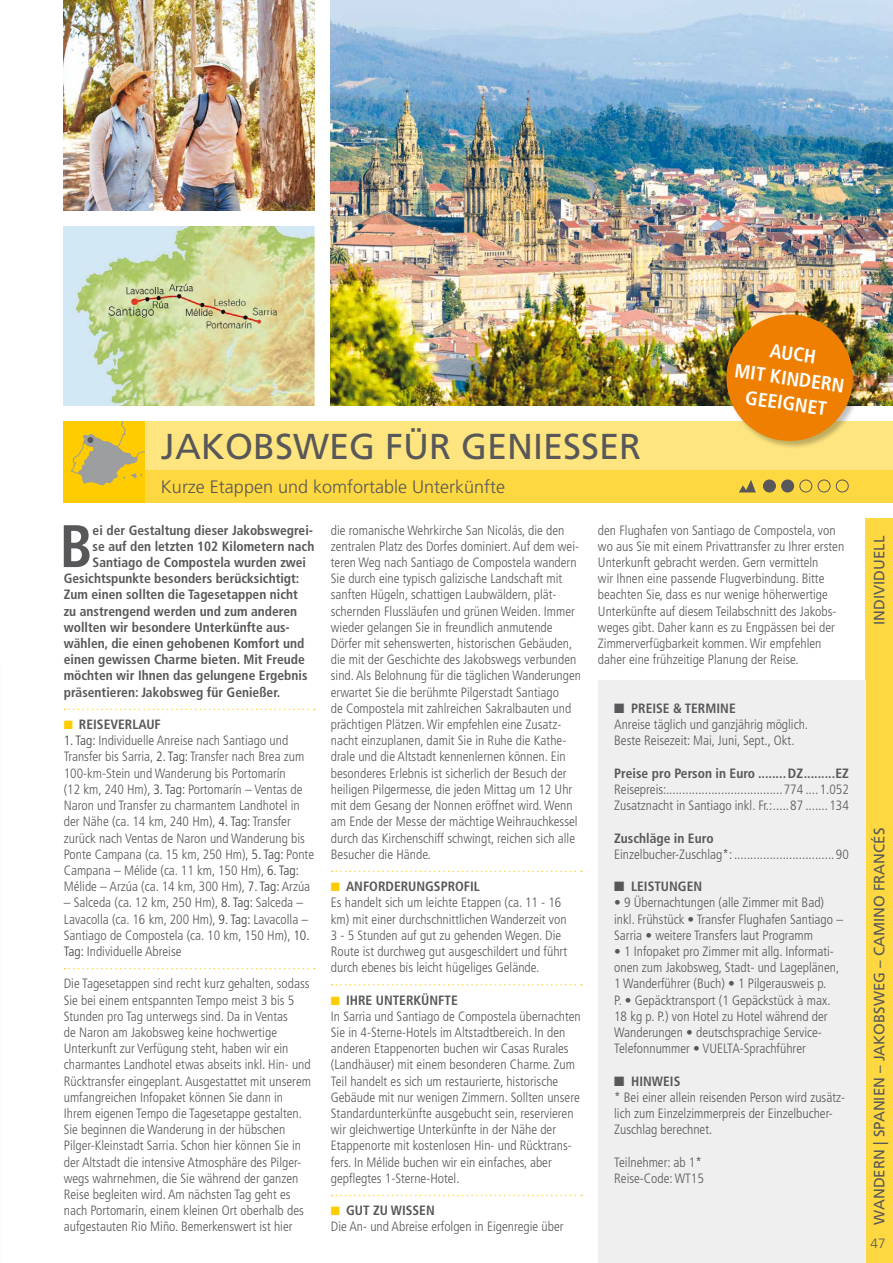
<style>
.page{position:relative;width:893px;height:1263px;background:#fff}
.page>*{position:absolute;margin:0;border:0;box-sizing:border-box;transform-origin:0 0}
.t1{font:700 condensed 59.85px "Frutiger LT Std";color:#58585a}
.t2{font:36px "Frutiger LT Std";color:#58585a}
.t3{font:700 condensed 19.5px/24.8px "Frutiger LT Std";color:#fff;text-align:center}
.t4{font:300 18px "Frutiger LT Std";color:#58585a}
.t5{font:15px "Frutiger LT Std";color:#58585a}
.t6{font:300 condensed 13.5px/16.2px "Frutiger LT Std";color:#58585a}
.t7{font:700 condensed 13.5px "Frutiger LT Std";color:#58585a}
.t8{font:300 13.5px "Frutiger LT Std";color:#58585a}
.s1{color:#fecc00}
.s2{color:#3e3d40}
.s3{font-weight:700}
</style>
<div class="page">
<div style="left:64px;top:421px;width:829px;height:49px;background:#fee580"></div>
<div style="left:64px;top:470px;width:829px;height:32px;background:#fed840"></div>
<div style="left:865px;top:518px;width:28px;height:745px;background:#fed840"></div>
<div style="left:836px;top:480px;width:13px;height:12px;border:1px solid #58585a;border-radius:50%"></div>
<div style="left:763px;top:480px;width:12px;height:12px;background:#58585a;border-radius:50%"></div>
<div style="left:763px;top:480px;width:13px;height:12px;border:1px solid #58585a;border-radius:50%"></div>
<div style="left:782px;top:480px;width:12px;height:12px;background:#58585a;border-radius:50%"></div>
<div style="left:781px;top:480px;width:13px;height:12px;border:1px solid #58585a;border-radius:50%"></div>
<svg style="left:739px;top:480px;width:17px;height:12px"></svg>
<div style="left:818px;top:480px;width:12px;height:12px;border:1px solid #58585a;border-radius:50%"></div>
<div style="left:799px;top:480px;width:13px;height:12px;border:1px solid #58585a;border-radius:50%"></div>
<img style="left:64px;top:0;width:251px;height:211px">
<div style="left:598px;top:680px;width:267px;height:583px;background:#efeff0"></div>
<svg style="left:65px;top:709px;width:250px;height:1px"></svg>
<svg style="left:65px;top:968px;width:250px;height:1px"></svg>
<svg style="left:332px;top:871px;width:250px;height:1px"></svg>
<svg style="left:332px;top:984px;width:250px;height:1px"></svg>
<svg style="left:332px;top:1195px;width:250px;height:1px"></svg>
<img style="left:331px;top:0;width:562px;height:405px">
<img style="left:64px;top:227px;width:251px;height:178px">
<div style="left:64px;top:421px;width:81px;height:81px;background:#fecc00"></div>
<svg style="left:70px;top:421px;width:75px;height:64px"></svg>
<div style="left:726px;top:314px;width:136px;height:136px;background:#000;opacity:.25"></div>
<img style="left:721px;top:309px;width:137px;height:137px">
<h2 class="t2" style="left:161px;top:425px;width:482px">JAKOBSWEG FÜR GENIESSER</h2>
<h3 class="t4" style="left:161px;top:476px;width:346px">Kurze Etappen und komfortable Unterkünfte</h3>
<h3 class="t3" style="left:740px;top:334px;width:112px;rotate:8deg">AUCH<br>MIT KINDERN<br>GEEIGNET</h3>
<h1 class="t1" style="left:59px;top:511px;width:35px">B</h1>
<p class="t7" style="left:93px;top:522px;width:222px">ei der Gestaltung dieser Jakobswegrei-</p>
<p class="t7" style="left:93px;top:538px;width:223px">se auf den letzten 102 Kilometern nach</p>
<p class="t7" style="left:93px;top:554px;width:215px">Santiago de Compostela wurden zwei</p>
<p class="t7" style="left:64px;top:571px;width:237px">Gesichtspunkte besonders berücksichtigt:</p>
<p class="t7" style="left:64px;top:587px;width:236px">Zum einen sollten die Tagesetappen nicht</p>
<p class="t7" style="left:64px;top:603px;width:235px">zu anstrengend werden und zum anderen</p>
<p class="t7" style="left:64px;top:619px;width:227px">wollten wir besondere Unterkünfte aus-</p>
<p class="t7" style="left:64px;top:635px;width:242px">wählen, die einen gehobenen Komfort und</p>
<p class="t7" style="left:64px;top:652px;width:243px">einen gewissen Charme bieten. Mit Freude</p>
<p class="t7" style="left:64px;top:668px;width:245px">möchten wir Ihnen das gelungene Ergebnis</p>
<p class="t7" style="left:64px;top:684px;width:218px">präsentieren: Jakobsweg für Genießer.</p>
<p class="t7" style="left:64px;top:716px;width:99px"><span class="s1">■</span> REISEVERLAUF</p>
<p class="t6" style="left:64px;top:733px;width:252px"><span class="s2">1. Tag:</span> Individuelle Anreise nach Santiago und Transfer bis Sarria, <span class="s2">2. Tag:</span> Transfer nach Brea zum 100-km-Stein und Wanderung bis Portomarín<br>(12 km, 240 Hm), <span class="s2">3. Tag:</span> Portomarín – Ventas de Naron und Transfer zu charmantem Landhotel in der Nähe (ca. 14 km, 240 Hm), <span class="s2">4. Tag:</span> Transfer zurück nach Ventas de Naron und Wanderung bis Ponte Campana (ca. 15 km, 250 Hm), <span class="s2">5. Tag:</span> Ponte Campana – Mélide (ca. 11 km, 150 Hm), <span class="s2">6. Tag:<br></span>Mélide – Arzúa (ca. 14 km, 300 Hm), <span class="s2">7. Tag:</span> Arzúa</p>
<p class="t6" style="left:64px;top:895px;width:247px">– Salceda (ca. 12 km, 250 Hm), <span class="s2">8. Tag:</span> Salceda – Lavacolla (ca. 16 km, 200 Hm), <span class="s2">9. Tag:</span> Lavacolla – Santiago de Compostela (ca. 10 km, 150 Hm), <span class="s2">10.<br>Tag:</span> Individuelle Abreise</p>
<p class="t6" style="left:64px;top:976px;width:249px">Die Tagesetappen sind recht kurz gehalten, sodass Sie bei einem entspannten Tempo meist 3 bis 5<br>Stunden pro Tag unterwegs sind. Da in Ventas<br>de Naron am Jakobsweg keine hochwertige Unterkunft zur Verfügung steht, haben wir ein charmantes Landhotel etwas abseits inkl. Hin- und Rücktransfer eingeplant. Ausgestattet mit unserem umfangreichen Infopaket können Sie dann in Ihrem eigenen Tempo die Tagesetappe gestalten.<br>Sie beginnen die Wanderung in der hübschen Pilger-Kleinstadt Sarria. Schon hier können Sie in der Altstadt die intensive Atmosphäre des Pilger&shy;wegs wahrnehmen, die Sie während der ganzen Reise begleiten wird. Am nächsten Tag geht es nach Portomarín, einem kleinen Ort oberhalb des aufgestauten Rio Miño. Bemerkenswert ist hier</p>
<p class="t6" style="left:331px;top:522px;width:252px">die romanische Wehrkirche San Nicolás, die den zentralen Platz des Dorfes dominiert. Auf dem wei&shy;teren Weg nach Santiago de Compostela wandern Sie durch eine typisch galizische Landschaft mit sanften Hügeln, schattigen Laubwäldern, plät&shy;schernden Flussläufen und grünen Weiden. Immer wieder gelangen Sie in freundlich anmutende Dörfer mit sehenswerten, historischen Gebäuden, die mit der Geschichte des Jakobswegs verbunden sind. Als Belohnung für die täglichen Wanderungen erwartet Sie die berühmte Pilgerstadt Santiago<br>de Compostela mit zahlreichen Sakralbauten und prächtigen Plätzen. Wir empfehlen eine Zusatz&shy;nacht einzuplanen, damit Sie in Ruhe die Kathe&shy;drale und die Altstadt kennenlernen können. Ein besonderes Erlebnis ist sicherlich der Besuch der heiligen Pilgermesse, die jeden Mittag um 12 Uhr mit dem Gesang der Nonnen eröffnet wird. Wenn am Ende der Messe der mächtige Weihrauchkessel durch das Kirchenschiff schwingt, reichen sich alle Besucher die Hände.</p>
<p class="t6" style="left:331px;top:878px;width:238px"><span class="s1">■</span> <span class="s3">ANFORDERUNGSPROFIL<br></span>Es handelt sich um leichte Etappen (ca. 11 - 16 km) mit einer durchschnittlichen Wanderzeit von 3 - 5 Stunden auf gut zu gehenden Wegen. Die Route ist durchweg gut ausgeschildert und führt durch ebenes bis leicht hügeliges Gelände.</p>
<p class="t6" style="left:331px;top:992px;width:251px"><span class="s1">■</span> <span class="s3">IHRE UNTERKÜNFTE<br></span>In Sarria und Santiago de Compostela übernachten Sie in 4-Sterne-Hotels im Altstadtbereich. In den anderen Etappenorten buchen wir Casas Rurales (Landhäuser) mit einem besonderen Charme. Zum Teil handelt es sich um restaurierte, historische Gebäude mit nur wenigen Zimmern. Sollten unsere Standardunterkünfte ausgebucht sein, reservieren wir gleichwertige Unterkünfte in der Nähe der Etappenorte mit kostenlosen Hin- und Rücktrans&shy;fers. In Mélide buchen wir ein einfaches, aber gepflegtes 1-Sterne-Hotel.</p>
<p class="t6" style="left:331px;top:1202px;width:234px"><span class="s1">■</span> <span class="s3">GUT ZU WISSEN<br></span>Die An- und Abreise erfolgen in Eigenregie über</p>
<p class="t6" style="left:598px;top:522px;width:248px">den Flughafen von Santiago de Compostela, von wo aus Sie mit einem Privattransfer zu Ihrer ersten Unterkunft gebracht werden. Gern vermitteln<br>wir Ihnen eine passende Flugverbindung. Bitte beachten Sie, dass es nur wenige höherwertige Unterkünfte auf diesem Teilabschnitt des Jakobs&shy;weges gibt. Daher kann es zu Engpässen bei der Zimmerverfügbarkeit kommen. Wir empfehlen daher eine frühzeitige Planung der Reise.</p>
<p class="t6" style="left:614px;top:700px;width:195px">■ <span class="s3">PREISE &amp; TERMINE<br></span>Anreise täglich und ganzjährig möglich.<br>Beste Reisezeit: Mai, Juni, Sept., Okt.</p>
<p class="t7" style="left:614px;top:765px;width:236px">Preise pro Person in Euro ........DZ.........EZ</p>
<p class="t6" style="left:614px;top:781px;width:236px">Reisepreis:....................................774 ....1.052<br>Zusatznacht in Santiago inkl. Fr.:.....87 .......134</p>
<p class="t7" style="left:614px;top:830px;width:101px">Zuschläge in Euro</p>
<p class="t6" style="left:614px;top:846px;width:236px">Einzelbucher-Zuschlag*: ...............................90</p>
<p class="t7" style="left:614px;top:878px;width:90px">■ LEISTUNGEN</p>
<p class="t6" style="left:614px;top:895px;width:230px">• 9 Übernachtungen (alle Zimmer mit Bad) inkl. Frühstück • Transfer Flughafen Santiago –<br>Sarria • weitere Transfers laut Programm</p>
<p class="t6" style="left:614px;top:943px;width:227px">• 1 Infopaket pro Zimmer mit allg. Informati&shy;onen zum Jakobsweg, Stadt- und Lageplänen, 1 Wanderführer (Buch) • 1 Pilgerausweis p.<br>P. • Gepäcktransport (1 Gepäckstück à max.<br>18 kg p. P.) von Hotel zu Hotel während der Wanderungen • deutschsprachige Service-Telefonnummer • VUELTA-Sprachführer</p>
<p class="t6" style="left:614px;top:1073px;width:232px">■ <span class="s3">HINWEIS<br></span>* Bei einer allein reisenden Person wird zusätz&shy;lich zum Einzelzimmerpreis der Einzelbucher-<br>Zuschlag berechnet.</p>
<p class="t6" style="left:614px;top:1154px;width:91px">Teilnehmer: ab 1*<br>Reise-Code: WT15</p>
<p class="t5" style="left:870px;top:625px;width:91px;rotate:-90deg">INDIVIDUELL</p>
<p class="t5" style="left:870px;top:1225px;width:398px;rotate:-90deg">WANDERN | SPANIEN – JAKOBSWEG – CAMINO FRANCÉS</p>
<p class="t8" style="left:871px;top:1235px;width:17px">47</p>
</div>
